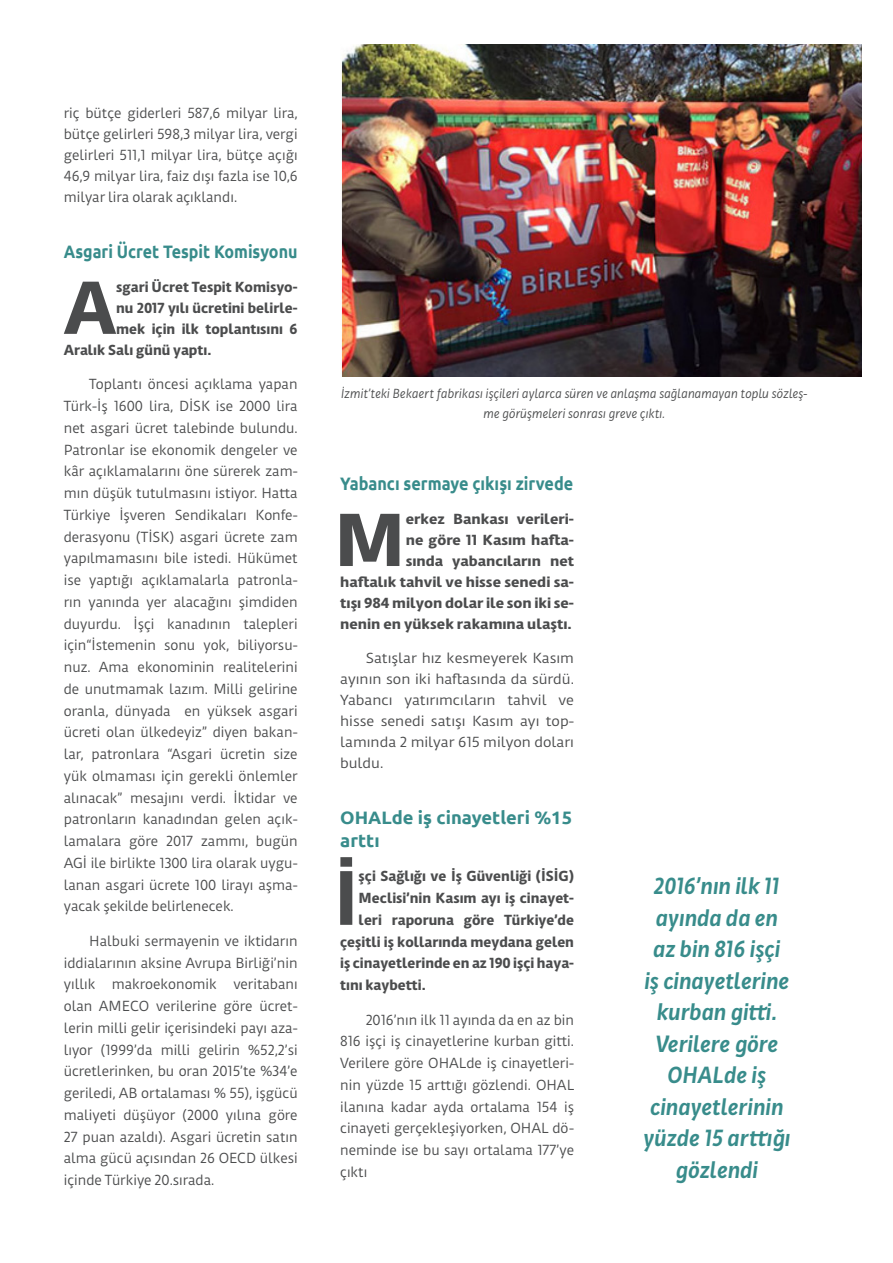
<style>
.page{position:relative;width:893px;height:1263px;background:#fff}
.page>*{position:absolute;margin:0;border:0;box-sizing:border-box;transform-origin:0 0}
.body-ilk{font:700 78.9px "Duru Sans";color:#4b4c4d}
.body-ilk-2{font:700 76.8px "Duru Sans";color:#4b4c4d}
.body-ilk-3{font:700 76.8px "Duru Sans";color:#4b4c4d;scale:1.06 1}
.spot{font:italic 600 24px/31.5px "Duru Sans";color:#388c8b;text-align:center}
.ara-baslik{font:700 18px "Ubuntu";color:#388c8b;scale:.9 1}
.ara-baslik-2{font:700 18px/22.5px "Ubuntu";color:#388c8b}
.ara-baslik-3{font:700 18px "Ubuntu";color:#388c8b;scale:.89 1}
.body{font:15px/21.8px "Duru Sans";color:#4b4c4d;text-align:justify}
.body-ilk-4{font:700 15px "Duru Sans";color:#4b4c4d}
.body-2{font:15px/21px "Duru Sans";color:#4b4c4d;text-align:justify;scale:1.06 1}
.body-ilk-5{font:700 15px/21px "Duru Sans";color:#4b4c4d;text-align:right;scale:1.06 1}
.fotoalti{font:italic 13.5px/19.5px "Duru Sans";color:#4b4c4d;text-align:center}
</style>
<div class="page">
<img style="left:341px;top:45px;width:520px;height:331px">
<p class="body" style="left:64px;top:102px;width:235px;line-height:21px">riç bütçe giderleri 587,6 milyar lira, bütçe gelirleri 598,3 milyar lira, vergi gelirleri 511,1 milyar lira, bütçe açığı 46,9 milyar lira, faiz dışı fazla ise 10,6 milyar lira olarak açıklandı.</p>
<p class="ara-baslik-3" style="left:64px;top:241px;width:264px">Asgari Ücret Tespit Komisyonu</p>
<p class="body-ilk-2" style="left:64px;top:263px;width:54px">A</p>
<p class="body-ilk-4" style="left:116px;top:278px;width:183px">sgari Ücret Tespit Komisyo-</p>
<p class="body-ilk-4" style="left:116px;top:299px;width:183px">nu 2017 yılı ücretini belirle-</p>
<p class="body-ilk-4" style="left:116px;top:320px;width:183px">mek için ilk toplantısını 6</p>
<p class="body-ilk-4" style="left:64px;top:341px;width:149px">Aralık Salı günü yaptı.</p>
<p class="body" style="left:64px;top:374px;width:235px;text-indent:26px">Toplantı öncesi açıklama yapan Türk-İş 1600 lira, DİSK ise 2000 lira net asgari ücret talebinde bulundu.<br>Patronlar ise ekonomik dengeler ve kâr açıklamalarını öne sürerek zam&shy;mın düşük tutulmasını istiyor. Hatta Türkiye İşveren Sendikaları Konfe&shy;derasyonu (TİSK) asgari ücrete zam yapılmamasını bile istedi. Hükümet ise yaptığı açıklamalarla patronla&shy;rın yanında yer alacağını şimdiden duyurdu. İşçi kanadının talepleri için“İstemenin sonu yok, biliyorsu&shy;nuz. Ama ekonominin realitelerini de unutmamak lazım. Milli gelirine oranla, dünyada en yüksek asgari ücreti olan ülkedeyiz” diyen bakan&shy;lar, patronlara “Asgari ücretin size yük olmaması için gerekli önlemler alınacak” mesajını verdi. İktidar ve patronların kanadından gelen açık&shy;lamalara göre 2017 zammı, bugün AGİ ile birlikte 1300 lira olarak uygu&shy;lanan asgari ücrete 100 lirayı aşma&shy;yacak şekilde belirlenecek.</p>
<p class="body" style="left:64px;top:930px;width:235px;text-indent:26px">Halbuki sermayenin ve iktidarın iddialarının aksine Avrupa Birliği’nin yıllık makroekonomik veritabanı olan AMECO verilerine göre ücret&shy;lerin milli gelir içerisindeki payı aza&shy;lıyor (1999’da milli gelirin %52,2’si ücretlerinken, bu oran 2015’te %34’e geriledi, AB ortalaması % 55), işgücü maliyeti düşüyor (2000 yılına göre 27 puan azaldı). Asgari ücretin satın alma gücü açısından 26 OECD ülkesi içinde Türkiye 20.sırada.</p>
<p class="fotoalti" style="left:341px;top:384px;width:468px">İzmit’teki Bekaert fabrikası işçileri aylarca süren ve anlaşma sağlanamayan toplu sözleş&shy;me görüşmeleri sonrası greve çıktı.</p>
<p class="ara-baslik" style="left:340px;top:473px;width:260px">Yabancı sermaye çıkışı zirvede</p>
<p class="body-ilk-3" style="left:334px;top:495px;width:70px">M</p>
<p class="body-ilk-5" style="left:340px;top:508px;width:222px">erkez Bankası verileri-<br>ne göre 11 Kasım hafta-<br>sında yabancıların net<br>haftalık tahvil ve hisse senedi sa&shy;tışı 984 milyon dolar ile son iki se&shy;nenin en yüksek rakamına ulaştı.</p>
<p class="body-2" style="left:340px;top:647px;width:222px;text-indent:26px">Satışlar hız kesmeyerek Kasım ayının son iki haftasında da sürdü.<br>Yabancı yatırımcıların tahvil ve hisse senedi satışı Kasım ayı top&shy;lamında 2 milyar 615 milyon doları buldu.</p>
<p class="ara-baslik-2" style="left:340px;top:806px;width:233px">OHALde iş cinayetleri %15 arttı</p>
<p class="body-ilk" style="left:334px;top:852px;width:26px">İ</p>
<p class="body-ilk-4" style="left:359px;top:867px;width:217px">şçi Sağlığı ve İş Güvenliği (İSİG)</p>
<p class="body-ilk-4" style="left:359px;top:889px;width:217px">Meclisi’nin Kasım ayı iş cinayet-</p>
<p class="body-ilk-4" style="left:359px;top:911px;width:217px">leri raporuna göre Türkiye’de</p>
<p class="body-ilk-4" style="left:340px;top:933px;width:235px">çeşitli iş kollarında meydana gelen</p>
<p class="body-ilk-4" style="left:340px;top:954px;width:235px">iş cinayetlerinde en az 190 işçi haya-</p>
<p class="body-ilk-4" style="left:340px;top:976px;width:87px">tını kaybetti.</p>
<p class="body" style="left:340px;top:1009px;width:235px;text-indent:26px">2016’nın ilk 11 ayında da en az bin 816 işçi iş cinayetlerine kurban gitti.<br>Verilere göre OHALde iş cinayetleri&shy;nin yüzde 15 arttığı gözlendi. OHAL ilanına kadar ayda ortalama 154 iş cinayeti gerçekleşiyorken, OHAL dö&shy;neminde ise bu sayı ortalama 177’ye çıktı</p>
<p class="spot" style="left:643px;top:870px;width:149px">2016’nın ilk 11 ayında da en az bin 816 işçi iş cinayetlerine kurban gitti.<br>Verilere göre<br>OHALde iş cinayetlerinin yüzde 15 arttığı gözlendi</p>
</div>
